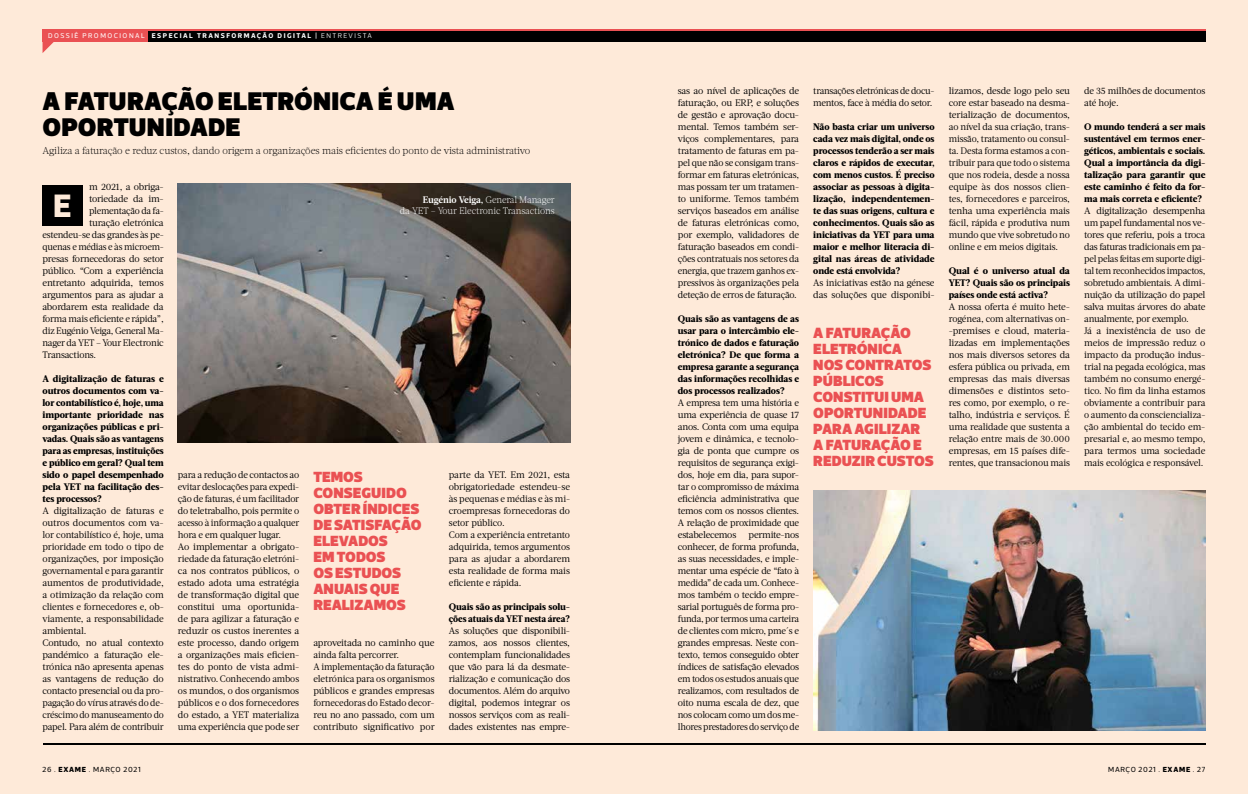
<style>
.page{position:relative;width:1248px;height:794px;background:#fff}
.page>*{position:absolute;margin:0;border:0;box-sizing:border-box;transform-origin:0 0}
.t1{font:800 33px "Acto";color:#feead9}
.t2{font:900 26px/26px "Acto";letter-spacing:.005em;color:#000}
.t3{font:900 15px/16px "Acto";letter-spacing:-.005em;color:#ea5153}
.t4{font:300 10px "Acta";letter-spacing:-.01em;color:#000}
.t5{font:9.5px/12px "Acta";letter-spacing:-.02em;color:#000}
.t6{font:800 9.5px/12px "Acta";letter-spacing:-.01em;color:#000;text-align:justify}
.t7{font:9.5px/12px "Acta";letter-spacing:-.02em;color:#000;scale:.96 1}
.t8{font:300 9.5px/11.5px "Acta";letter-spacing:-.01em;color:#fff;text-align:right}
.t9{font:7.5px "Acto";letter-spacing:.09em;color:#000}
.t10{font:700 7px "Acto";letter-spacing:.21em;color:#fff}
.s1{font-weight:400}
.s2{font-weight:300}
.s3{font-weight:700}
.s4{font-weight:800}
</style>
<div class="page">
<div style="left:0;top:0;width:1247px;height:794px;background:#feead9"></div>
<hr style="left:43px;top:743px;width:1162px;height:1px;background:#000">
<div style="left:43px;top:29px;width:1162px;height:12px;background:#000"></div>
<div style="left:43px;top:29px;width:105px;height:12px;background:#ea5153"></div>
<hr style="left:147px;top:29px;width:1058px;height:2px;background:#ea5153">
<svg style="left:43px;top:41px;width:24px;height:12px"></svg>
<div style="left:43px;top:185px;width:40px;height:41px;background:#000"></div>
<img style="left:178px;top:184px;width:392px;height:258px">
<img style="left:813px;top:490px;width:392px;height:240px">
<p class="t10" style="left:48px;top:32px;width:325px"><span class="s1">DOSSIÊ PROMOCIONAL</span> ESPECIAL TRANSFORMAÇÃO DIGITAL | <span class="s2">ENTREVISTA</span></p>
<h2 class="t2" style="left:43px;top:87px;width:413px">A FATURAÇÃO ELETRÓNICA É UMA<br>OPORTUNIDADE</h2>
<p class="t4" style="left:43px;top:145px;width:489px">Agiliza a faturação e reduz custos, dando origem a organizações mais eficientes do ponto de vista administrativo</p>
<h1 class="t1" style="left:53px;top:186px;width:20px">E</h1>
<p class="t5" style="left:89px;top:181px;width:76px">m 2021, a obriga-</p>
<p class="t5" style="left:89px;top:193px;width:76px">toriedade da im-</p>
<p class="t7" style="left:89px;top:205px;width:79px">plementação da fa-</p>
<p class="t5" style="left:89px;top:217px;width:76px">turação eletrónica</p>
<p class="t5" style="left:43px;top:229px;width:123px">estendeu-se das grandes às pe-</p>
<p class="t7" style="left:43px;top:241px;width:128px">quenas e médias e às microem-</p>
<p class="t5" style="left:43px;top:253px;width:123px">presas fornecedoras do setor</p>
<p class="t5" style="left:43px;top:265px;width:123px">público. “Com a experiência</p>
<p class="t5" style="left:43px;top:277px;width:123px">entretanto adquirida, temos</p>
<p class="t5" style="left:43px;top:289px;width:123px">argumentos para as ajudar a</p>
<p class="t5" style="left:43px;top:301px;width:123px">abordarem esta realidade da</p>
<p class="t5" style="left:43px;top:313px;width:123px">forma mais eficiente e rápida”,</p>
<p class="t5" style="left:43px;top:325px;width:123px">diz Eugénio Veiga, General Ma-</p>
<p class="t5" style="left:43px;top:337px;width:123px">nager da YET – Your Electronic</p>
<p class="t5" style="left:43px;top:349px;width:55px">Transactions.</p>
<p class="t6" style="left:43px;top:373px;width:123px">A digitalização de faturas e outros documentos com va&shy;lor contabilístico é, hoje, uma importante prioridade nas organizações públicas e pri&shy;vadas. Quais são as vantagens para as empresas, instituições e público em geral? Qual tem sido o papel desempenhado pela YET na facilitação des&shy;tes processos?</p>
<p class="t5" style="left:43px;top:505px;width:123px">A digitalização de faturas e outros documentos com va&shy;lor contabilístico é, hoje, uma prioridade em todo o tipo de organizações, por imposição governamental e para garantir aumentos de produtividade, a otimização da relação com clientes e fornecedores e, ob&shy;viamente, a responsabilidade ambiental.<br>Contudo, no atual contexto pandémico a faturação ele&shy;trónica não apresenta apenas as vantagens de redução do contacto presencial ou da pro&shy;pagação do vírus através do de&shy;créscimo do manuseamento do papel. Para além de contribuir</p>
<p class="t8" style="left:400px;top:194px;width:156px"><span class="s3">Eugénio Veiga,</span> General Manager<br>da YET – Your Electronic Transactions</p>
<p class="t5" style="left:178px;top:469px;width:123px">para a redução de contactos ao evitar deslocações para expedi&shy;ção de faturas, é um facilitador do teletrabalho, pois permite o acesso à informação a qualquer hora e em qualquer lugar.<br>Ao implementar a obrigato&shy;riedade da faturação eletróni&shy;ca nos contratos públicos, o estado adota uma estratégia de transformação digital que constitui uma oportunida&shy;de para agilizar a faturação e reduzir os custos inerentes a este processo, dando origem a organizações mais eficien&shy;tes do ponto de vista admi&shy;nistrativo. Conhecendo ambos os mundos, o dos organismos públicos e o dos fornecedores do estado, a YET materializa uma experiência que pode ser</p>
<p class="t5" style="left:449px;top:469px;width:123px">parte da YET. Em 2021, esta obrigatoriedade estendeu-se às pequenas e médias e às mi&shy;croempresas fornecedoras do setor público.<br>Com a experiência entretanto adquirida, temos argumentos para as ajudar a abordarem esta realidade de forma mais eficiente e rápida.</p>
<p class="t6" style="left:449px;top:601px;width:123px">Quais são as principais solu&shy;ções atuais da YET nesta área?</p>
<p class="t5" style="left:449px;top:625px;width:123px;text-align:justify">As soluções que disponibili&shy;zamos, aos nossos clientes, contemplam funcionalidades que vão para lá da desmate&shy;rialização e comunicação dos documentos. Além do arquivo digital, podemos integrar os nossos serviços com as reali&shy;dades existentes nas empre-</p>
<h3 class="t3" style="left:313px;top:469px;width:110px">TEMOS<br>CONSEGUIDO<br>OBTER ÍNDICES<br>DE SATISFAÇÃO<br>ELEVADOS<br>EM TODOS<br>OS ESTUDOS<br>ANUAIS QUE<br>REALIZAMOS</h3>
<p class="t5" style="left:313px;top:637px;width:123px">aproveitada no caminho que ainda falta percorrer.<br>A implementação da faturação eletrónica para os organismos públicos e grandes empresas fornecedoras do Estado decor&shy;reu no ano passado, com um contributo significativo por</p>
<p class="t5" style="left:677px;top:85px;width:123px;text-align:justify">sas ao nível de aplicações de faturação, ou ERP, e soluções de gestão e aprovação docu&shy;mental. Temos também ser&shy;viços complementares, para tratamento de faturas em pa&shy;pel que não se consigam trans&shy;formar em faturas eletrónicas, mas possam ter um tratamen&shy;to uniforme. Temos também serviços baseados em análise de faturas eletrónicas como, por exemplo, validadores de faturação baseados em condi&shy;ções contratuais nos setores da energia, que trazem ganhos ex&shy;pressivos às organizações pela deteção de erros de faturação.</p>
<p class="t6" style="left:677px;top:313px;width:123px">Quais são as vantagens de as usar para o intercâmbio ele&shy;trónico de dados e faturação eletrónica? De que forma a empresa garante a segurança das informações recolhidas e dos processos realizados?</p>
<p class="t5" style="left:677px;top:397px;width:123px;text-align:justify">A empresa tem uma história e uma experiência de quase 17 anos. Conta com uma equipa jovem e dinâmica, e tecnolo&shy;gia de ponta que cumpre os requisitos de segurança exigi&shy;dos, hoje em dia, para supor&shy;tar o compromisso de máxima eficiência administrativa que temos com os nossos clientes.<br>A relação de proximidade que estabelecemos</p>
<p class="t5" style="left:677px;top:529px;width:123px;text-align:justify;text-indent:71px">permite-nos conhecer, de forma profunda, as suas necessidades, e imple&shy;mentar uma espécie de “fato à medida” de cada um. Conhece&shy;mos também o tecido empre&shy;sarial português de forma pro&shy;funda, por termos uma carteira de clientes com micro, pme´s e grandes empresas. Neste con&shy;texto, temos conseguido obter índices de satisfação elevados em todos os estudos anuais que realizamos, com resultados de oito numa escala de dez, que nos colocam como um dos me&shy;lhores prestadores do serviço de</p>
<p class="t7" style="left:813px;top:85px;width:128px">transações eletrónicas de docu&shy;mentos, face à média do setor.</p>
<p class="t6" style="left:813px;top:121px;width:123px">Não basta criar um universo cada vez mais digital, onde os processos tenderão a ser mais claros e rápidos de executar, com menos custos. É preciso associar as pessoas à digita&shy;lização, independentemen&shy;te das suas origens, cultura e conhecimentos. Quais são as iniciativas da YET para uma maior e melhor literacia di&shy;gital nas áreas de atividade onde está envolvida?</p>
<p class="t5" style="left:813px;top:277px;width:123px">As iniciativas estão na génese das soluções que disponibi-</p>
<h3 class="t3" style="left:813px;top:325px;width:122px">A FATURAÇÃO<br>ELETRÓNICA<br>NOS CONTRATOS<br>PÚBLICOS<br>CONSTITUI UMA<br>OPORTUNIDADE<br>PARA AGILIZAR<br>A FATURAÇÃO E<br>REDUZIR CUSTOS</h3>
<p class="t5" style="left:948px;top:85px;width:123px;text-align:justify">lizamos, desde logo pelo seu core estar baseado na desma&shy;terialização de documentos, ao nível da sua criação, trans&shy;missão, tratamento ou consul&shy;ta. Desta forma estamos a con&shy;tribuir para que todo o sistema que nos rodeia, desde a nossa equipe às dos nossos clien&shy;tes, fornecedores e parceiros, tenha uma experiência mais fácil, rápida e produtiva num mundo que vive sobretudo no online e em meios digitais.</p>
<p class="t6" style="left:948px;top:265px;width:123px">Qual é o universo atual da YET? Quais são os principais países onde está activa?</p>
<p class="t5" style="left:948px;top:301px;width:123px;text-align:justify">A nossa oferta é muito hete&shy;rogénea, com alternativas on--premises e cloud, materia&shy;lizadas em implementações nos mais diversos setores da esfera pública ou privada, em empresas das mais diversas dimensões e distintos seto&shy;res como, por exemplo, o re&shy;talho, indústria e serviços. É uma realidade que sustenta a relação entre mais de 30.000 empresas, em 15 países dife&shy;rentes, que transacionou mais</p>
<p class="t5" style="left:1084px;top:85px;width:123px">de 35 milhões de documentos até hoje.</p>
<p class="t6" style="left:1084px;top:121px;width:123px">O mundo tenderá a ser mais sustentável em termos ener&shy;géticos, ambientais e sociais.<br>Qual a importância da digi&shy;talização para garantir que este caminho é feito da for&shy;ma mais correta e eficiente?</p>
<p class="t5" style="left:1084px;top:205px;width:123px">A digitalização desempenha um papel fundamental nos ve&shy;tores que referiu, pois a troca das faturas tradicionais em pa&shy;pel pelas feitas em suporte digi&shy;tal tem reconhecidos impactos, sobretudo ambientais. A dimi&shy;nuição da utilização do papel salva muitas árvores do abate anualmente, por exemplo.<br>Já a inexistência de uso de meios de impressão reduz o impacto da produção indus&shy;trial na pegada ecológica, mas também no consumo energé&shy;tico. No fim da linha estamos obviamente a contribuir para o aumento da consciencializa&shy;ção ambiental do tecido em&shy;presarial e, ao mesmo tempo, para termos uma sociedade mais ecológica e responsável.</p>
<p class="t9" style="left:43px;top:764px;width:99px">26 . <span class="s4">EXAME</span> . MARÇO 2021</p>
<p class="t9" style="left:1108px;top:764px;width:99px">MARÇO 2021 . <span class="s4">EXAME</span> . 27</p>
</div>
